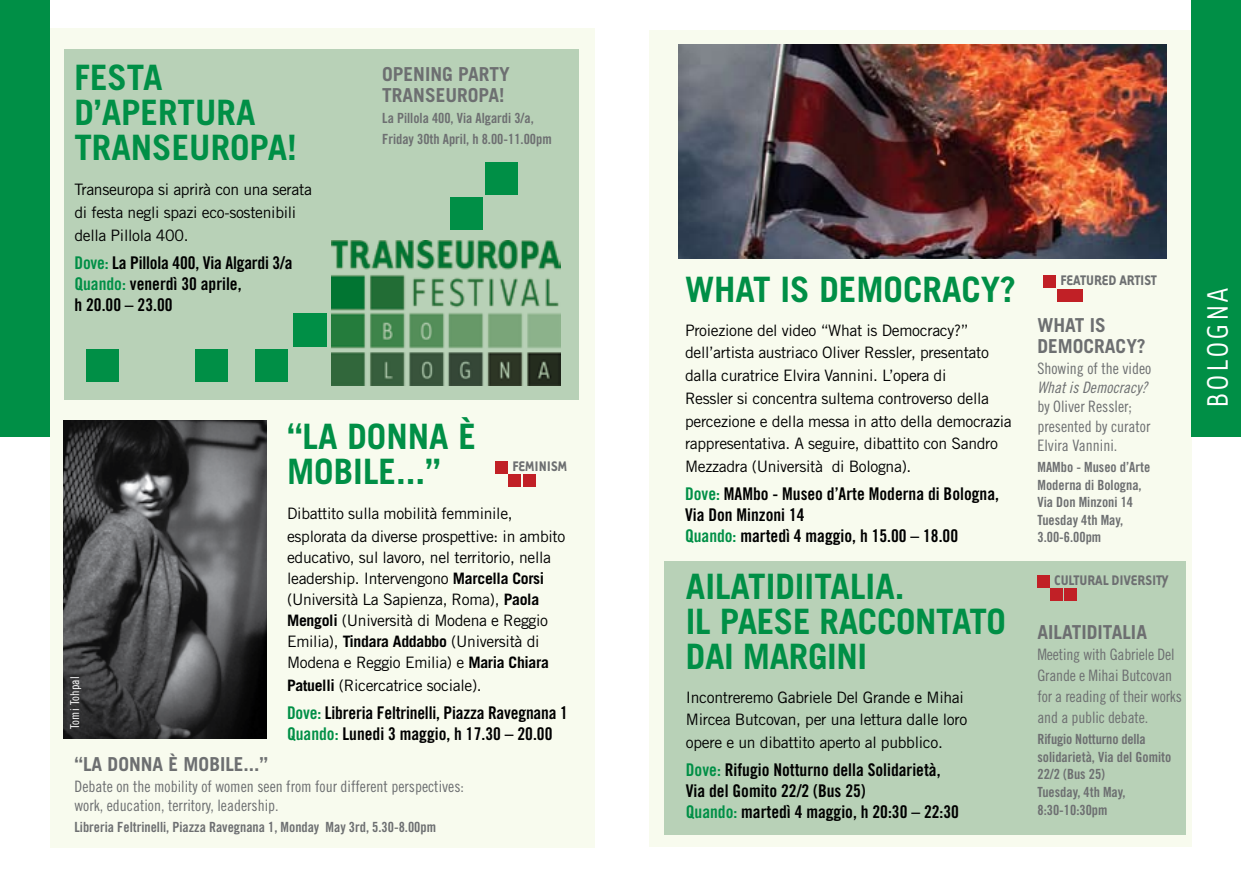
<style>
.page{position:relative;width:1241px;height:874px;background:#fff}
.page>*{position:absolute;margin:0;border:0;box-sizing:border-box;transform-origin:0 0}
.t1{font:700 35px/35px "Trade Gothic";color:#008f46}
.t2{font:33.95px "Tarzana Narrow";letter-spacing:.06em;color:#fff}
.t3{font:700 19.25px/21px "Trade Gothic";color:#6d6f71}
.t4{font:17.5px/21px "Trade Gothic Bold Cond Twenty";color:#000}
.t5{font:700 15.92px "Tarzana Narrow";color:#6d6f71}
.t6{font:15.75px/22.8px "Trade Gothic";letter-spacing:-.02em;color:#000}
.t7{font:15.75px/19.2px "Trade Gothic Cond Eighteen";color:#6d6f71}
.t8{font:15.75px "Trade Gothic Cond Eighteen Obl";color:#6d6f71}
.t9{font:14px/17.5px "Trade Gothic Bold Cond Twenty";color:#6d6f71}
.t10{font:12.25px "Trade Gothic Cond Eighteen";letter-spacing:.02em;color:#fff}
.s1{color:#008f46}
.s2{font-weight:700}
</style>
<div class="page">
<div style="left:50px;top:29px;width:544px;height:818px;background:#f8fbee"></div>
<div style="left:649px;top:30px;width:542px;height:816px;background:#f8fbee"></div>
<div style="left:664px;top:561px;width:522px;height:272px;background:#b8d1b7"></div>
<div style="left:64px;top:50px;width:515px;height:349px;background:#b8d1b7"></div>
<div style="left:1191px;top:0;width:49px;height:437px;background:#008f46"></div>
<div style="left:0;top:0;width:50px;height:437px;background:#008f46"></div>
<img style="left:63px;top:420px;width:203px;height:317px">
<img style="left:678px;top:45px;width:488px;height:213px">
<img style="left:331px;top:240px;width:230px;height:145px">
<div style="left:293px;top:312px;width:34px;height:34px;background:#008f46"></div>
<div style="left:485px;top:162px;width:32px;height:33px;background:#008f46"></div>
<div style="left:450px;top:197px;width:32px;height:33px;background:#008f46"></div>
<div style="left:255px;top:349px;width:32px;height:32px;background:#008f46"></div>
<div style="left:195px;top:349px;width:32px;height:32px;background:#008f46"></div>
<div style="left:86px;top:349px;width:32px;height:32px;background:#008f46"></div>
<div style="left:1043px;top:276px;width:12px;height:12px;background:#c12026"></div>
<div style="left:1056px;top:289px;width:12px;height:12px;background:#c12026"></div>
<div style="left:1070px;top:289px;width:12px;height:12px;background:#c12026"></div>
<div style="left:1037px;top:575px;width:12px;height:12px;background:#c12026"></div>
<div style="left:1050px;top:588px;width:12px;height:12px;background:#c12026"></div>
<div style="left:1064px;top:588px;width:12px;height:12px;background:#c12026"></div>
<div style="left:495px;top:460px;width:12px;height:13px;background:#c12026"></div>
<div style="left:508px;top:474px;width:12px;height:12px;background:#c12026"></div>
<div style="left:523px;top:474px;width:12px;height:12px;background:#c12026"></div>
<h1 class="t1" style="left:74px;top:60px;width:224px">FESTA<br>D’APERTURA<br>TRANSEUROPA!</h1>
<p class="t6" style="left:74px;top:178px;width:239px">Transeuropa si aprirà con una serata di festa negli spazi eco-sostenibili della Pillola 400.</p>
<p class="t4" style="left:74px;top:252px;width:220px"><span class="s1">Dove:</span> La Pillola 400, Via Algardi 3/a<br><span class="s1">Quando:</span> venerdì 30 aprile,<br>h 20.00 – 23.00</p>
<p class="t3" style="left:382px;top:63px;width:129px">OPENING PARTY<br>TRANSEUROPA!</p>
<p class="t9" style="left:382px;top:107px;width:171px;line-height:21px">La Pillola 400, Via Algardi 3/a,<br>Friday 30th April, h 8.00-11.00pm</p>
<p class="t10" style="left:67px;top:728px;width:54px;rotate:-90deg">Tomi Tohpal</p>
<h1 class="t1" style="left:287px;top:418px;width:81px">“LA DONNA</h1>
<h1 class="t1" style="left:458px;top:418px;width:19px">È</h1>
<h1 class="t1" style="left:287px;top:453px;width:19px">MOBILE</h1>
<h1 class="t1" style="left:396px;top:453px;width:46px">...”</h1>
<p class="t6" style="left:287px;top:502px;width:280px">Dibattito sulla mobilità femminile, esplorata da diverse prospettive: in ambito</p>
<p class="t6" style="left:287px;top:546px;width:265px;line-height:21px">educativo, sul lavoro, nel territorio, nella leadership. Intervengono <span class="s2">MARCELLA CORSI </span>(Università La Sapienza, Roma), <span class="s2">PAOLA MENGOLI</span> (Università di Modena e Reggio Emilia), <span class="s2">TINDARA ADDABBO</span> (Università di Modena e Reggio Emilia) e <span class="s2">MARIA CHIARA</span></p>
<p class="t6" style="left:287px;top:673px;width:196px"><span class="s2">PATUELLI</span> (Ricercatrice sociale).</p>
<p class="t4" style="left:287px;top:701px;width:282px"><span class="s1">Dove:</span> Libreria Feltrinelli, Piazza Ravegnana 1<br><span class="s1">Quando:</span> Lunedi 3 maggio, h 17.30 – 20.00</p>
<p class="t5" style="left:512px;top:455px;width:56px">FEMINISM</p>
<p class="t3" style="left:74px;top:753px;width:45px">“LA DONNA</p>
<p class="t3" style="left:169px;top:753px;width:26px">È MOBILE</p>
<p class="t3" style="left:243px;top:753px;width:26px">...”</p>
<p class="t7" style="left:74px;top:776px;width:391px">Debate on the mobility of women seen from four different perspectives: work, education, territory, leadership.</p>
<p class="t9" style="left:74px;top:818px;width:363px">Libreria Feltrinelli, Piazza Ravegnana 1, Monday May 3rd, 5.30-8.00pm</p>
<h1 class="t1" style="left:685px;top:271px;width:48px">WHAT</h1>
<h1 class="t1" style="left:780px;top:271px;width:80px">IS DEMOCRACY</h1>
<h1 class="t1" style="left:1000px;top:271px;width:17px">?</h1>
<p class="t6" style="left:685px;top:318px;width:328px">Proiezione del video “What is Democracy?” dell’artista austriaco Oliver Ressler, presentato dalla curatrice Elvira Vannini. L’opera di<br>Ressler si concentra sultema controverso della percezione e della messa in atto della democrazia rappresentativa. A seguire, dibattito con Sandro Mezzadra (Università di Bologna).</p>
<p class="t4" style="left:685px;top:483px;width:315px"><span class="s1">Dove:</span> MAMbo - Museo d’Arte Moderna di Bologna,<br>Via Don Minzoni 14<br><span class="s1">Quando:</span> martedì 4 maggio, h 15.00 – 18.00</p>
<h1 class="t1" style="left:685px;top:568px;width:146px">AILATIDIITALIA</h1>
<h1 class="t1" style="left:894px;top:568px;width:11px">.</h1>
<h1 class="t1" style="left:685px;top:603px;width:53px">IL PAESE</h1>
<h1 class="t1" style="left:819px;top:603px;width:20px">RACCONTATO</h1>
<h1 class="t1" style="left:685px;top:638px;width:76px">DAI MARGINI</h1>
<p class="t6" style="left:685px;top:685px;width:283px">Incontreremo Gabriele Del Grande e Mihai<br>Mircea Butcovan, per una lettura dalle loro opere e un dibattito aperto al pubblico.</p>
<p class="t4" style="left:685px;top:759px;width:274px"><span class="s1">Dove:</span> Rifugio Notturno della Solidarietà,<br>Via del Gomito 22/2 (Bus 25)<br><span class="s1">Quando:</span> martedì 4 maggio, h 20:30 – 22:30</p>
<p class="t5" style="left:1060px;top:270px;width:8px">FEATURED</p>
<p class="t5" style="left:1119px;top:270px;width:8px">ARTIST</p>
<p class="t3" style="left:1037px;top:314px;width:27px">WHAT</p>
<p class="t3" style="left:1089px;top:314px;width:8px">IS</p>
<p class="t3" style="left:1037px;top:335px;width:12px">DEMOCRACY</p>
<p class="t3" style="left:1136px;top:335px;width:10px">?</p>
<p class="t7" style="left:1037px;top:358px;width:115px">Showing of the video</p>
<p class="t8" style="left:1037px;top:378px;width:112px">What is Democracy?</p>
<p class="t7" style="left:1037px;top:397px;width:114px">by Oliver Ressler; presented by curator<br>Elvira Vannini.</p>
<p class="t9" style="left:1037px;top:458px;width:114px">MAMbo - Museo d’Arte<br>Moderna di Bologna,<br>Via Don Minzoni 14<br>Tuesday 4th May,<br>3.00-6.00pm</p>
<p class="t5" style="left:1054px;top:569px;width:116px">CULTURAL DIVERSITY</p>
<p class="t3" style="left:1037px;top:621px;width:75px">AILATIDITALIA</p>
<p class="t7" style="left:1037px;top:643px;width:146px;line-height:21px">Meeting with Gabriele Del<br>Grande e Mihai Butcovan for a reading of their works and a public debate.</p>
<p class="t9" style="left:1037px;top:730px;width:135px">Rifugio Notturno della solidarietà, Via del Gomito<br>22/2 (Bus 25)<br>Tuesday, 4th May,<br>8:30-10:30pm</p>
<h2 class="t2" style="left:1196px;top:408px;width:123px;rotate:-90deg">BOLOGNA</h2>
</div>
